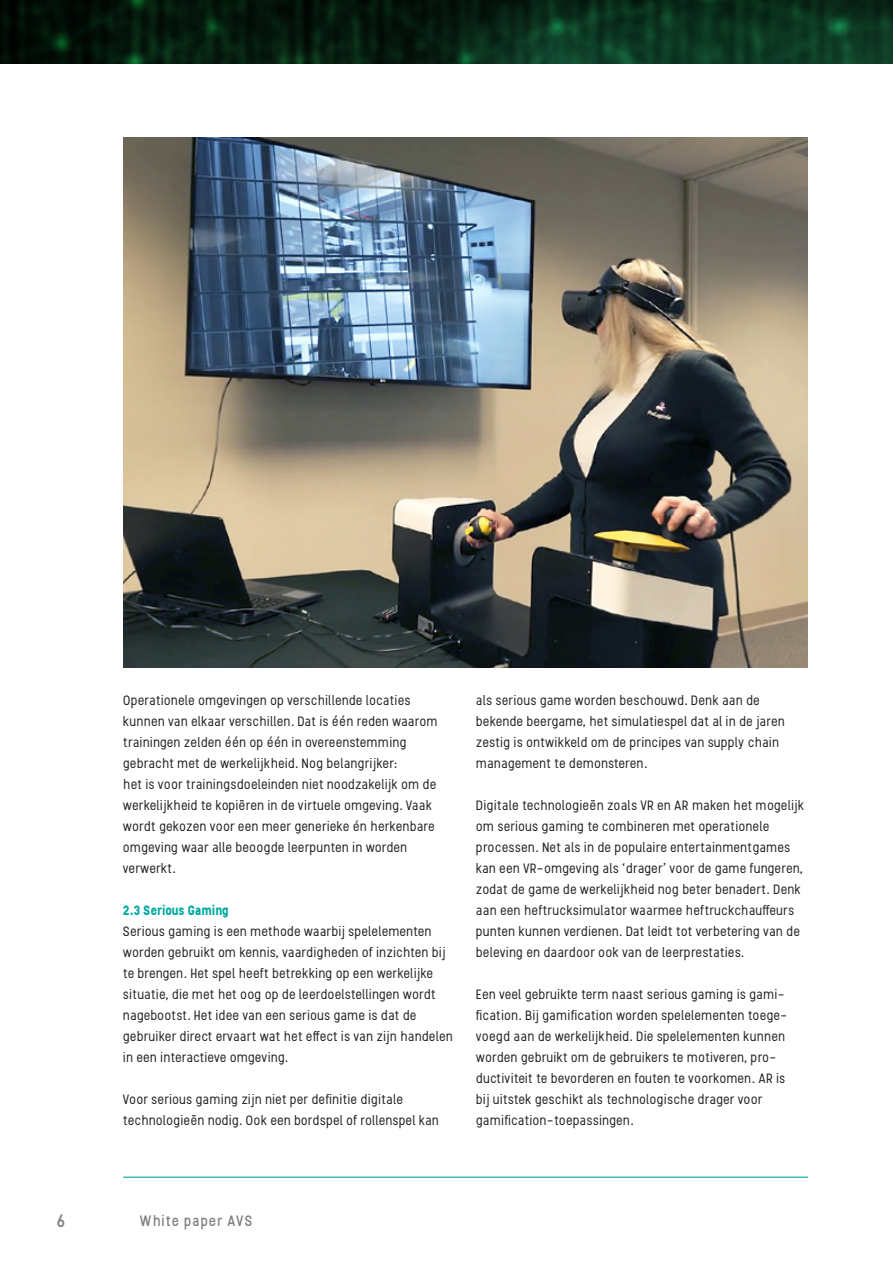
<style>
.page{position:relative;width:893px;height:1263px;background:#fff}
.page>*{position:absolute;margin:0;border:0;box-sizing:border-box;transform-origin:0 0}
.t1{font:500 18px "Stellar";color:#808285}
.t2{font:500 15px "Stellar";letter-spacing:.035em;color:#808285}
.t3{font:13.5px/21px "Stellar";color:#231f20}
.t4{font:700 13.5px "Stellar";color:#00a9a0}
</style>
<div class="page">
<hr style="left:123px;top:1176px;width:685px;height:2px;background:#00a9a0">
<img style="left:0;top:0;width:893px;height:64px">
<img style="left:123px;top:137px;width:685px;height:531px">
<p class="t3" style="left:123px;top:690px;width:316px">Operationele omgevingen op verschillende locaties kunnen van elkaar verschillen. Dat is één reden waarom trainingen zelden één op één in overeenstemming gebracht met de werkelijkheid. Nog belangrijker:<br>het is voor trainingsdoeleinden niet noodzakelijk om de werkelijkheid te kopiëren in de virtuele omgeving. Vaak wordt gekozen voor een meer generieke én herkenbare omgeving waar alle beoogde leerpunten in worden verwerkt.</p>
<p class="t4" style="left:123px;top:902px;width:108px">2.3 Serious Gaming</p>
<p class="t3" style="left:123px;top:921px;width:331px">Serious gaming is een methode waarbij spelelementen worden gebruikt om kennis, vaardigheden of inzichten bij te brengen. Het spel heeft betrekking op een werkelijke situatie, die met het oog op de leerdoelstellingen wordt nagebootst. Het idee van een serious game is dat de gebruiker direct ervaart wat het effect is van zijn handelen in een interactieve omgeving.</p>
<p class="t3" style="left:123px;top:1089px;width:318px">Voor serious gaming zijn niet per definitie digitale technologieën nodig. Ook een bordspel of rollenspel kan</p>
<p class="t3" style="left:476px;top:690px;width:311px">als serious game worden beschouwd. Denk aan de bekende beergame, het simulatiespel dat al in de jaren zestig is ontwikkeld om de principes van supply chain management te demonsteren.</p>
<p class="t3" style="left:476px;top:795px;width:330px">Digitale technologieën zoals VR en AR maken het mogelijk om serious gaming te combineren met operationele processen. Net als in de populaire entertainmentgames kan een VR-omgeving als ‘drager’ voor de game fungeren, zodat de game de werkelijkheid nog beter benadert. Denk aan een heftrucksimulator waarmee heftruckchauffeurs punten kunnen verdienen. Dat leidt tot verbetering van de beleving en daardoor ook van de leerprestaties.</p>
<p class="t3" style="left:476px;top:984px;width:313px">Een veel gebruikte term naast serious gaming is gami&shy;fication. Bij gamification worden spelelementen toege&shy;voegd aan de werkelijkheid. Die spelelementen kunnen worden gebruikt om de gebruikers te motiveren, pro&shy;ductiviteit te bevorderen en fouten te voorkomen. AR is bij uitstek geschikt als technologische drager voor gamification-toepassingen.</p>
<h1 class="t1" style="left:57px;top:1209px;width:10px">6</h1>
<p class="t2" style="left:140px;top:1211px;width:114px">White paper AVS</p>
</div>
